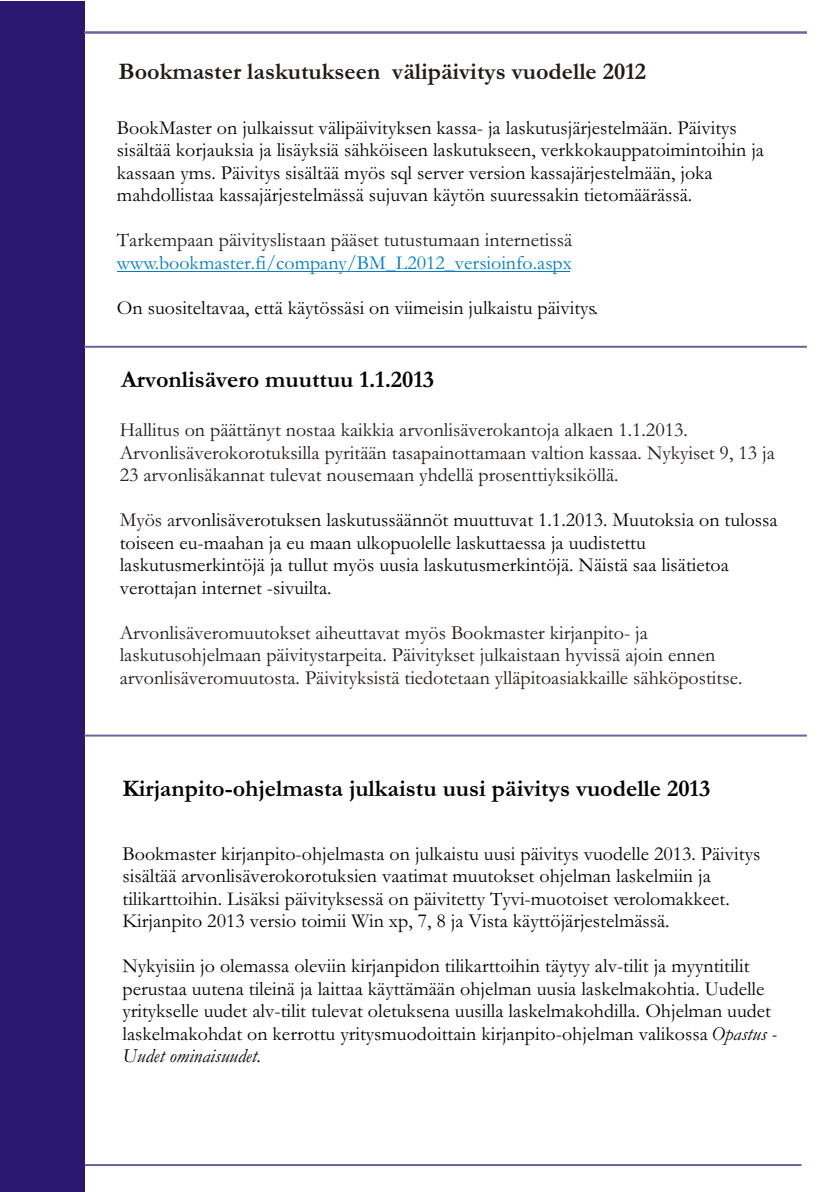
<style>
.page{position:relative;width:840px;height:1192px;background:#fff}
.page>*{position:absolute;margin:0;border:0;box-sizing:border-box;transform-origin:0 0}
.t1{font:700 24px "Garamond";color:#000}
.t2{font:700 24px "Garamond";color:#1f1a17}
.t3{font:20px/22.4px "Garamond";color:#000}
.t4{font:20px/22.4px "Garamond";color:#1f1a17}
.t5{font:20px "Garamond";color:#007dc2}
.s1{color:#1f1a17}
.s2{font-style:italic}
</style>
<div class="page">
<div style="left:0;top:1px;width:85px;height:1191px;background:#291770"></div>
<hr style="left:85px;top:1164px;width:717px;height:2px;background:#6e619e">
<hr style="left:84px;top:32px;width:723px;height:2px;background:#6e619e">
<hr style="left:84px;top:346px;width:723px;height:2px;background:#6e619e">
<hr style="left:117px;top:271px;width:453px;height:1px;background:#007dc2">
<hr style="left:84px;top:735px;width:723px;height:2px;background:#6e619e">
<p class="t2" style="left:119px;top:64px;width:529px">Bookmaster laskutukseen välipäivitys vuodelle 2012</p>
<p class="t3" style="left:117px;top:119px;width:649px">BookMaster on julkaissut välipäivityksen kassa- ja laskutusjärjestelmään. Päivitys sisältää korjauksia ja lisäyksiä sähköiseen laskutukseen, verkkokauppatoimintoihin ja kassaan yms. Päivitys sisältää myös sql server version kassajärjestelmään, joka mahdollistaa kassajärjestelmässä sujuvan käytön suuressakin tietomäärässä.</p>
<p class="t4" style="left:117px;top:231px;width:457px">Tarkempaan päivityslistaan pääset tutustumaan internetissä</p>
<p class="t5" style="left:117px;top:256px;width:457px">www.bookmaster.fi/company/BM_L2012_versioinfo.aspx</p>
<p class="t3" style="left:117px;top:299px;width:483px">On suositeltavaa, että käytössäsi on viimeisin julkaistu päivitys.</p>
<p class="t1" style="left:121px;top:372px;width:315px">Arvonlisävero muuttuu 1.1.2013</p>
<p class="t4" style="left:120px;top:421px;width:657px">Hallitus on päättänyt nostaa kaikkia arvonlisäverokantoja alkaen 1.1.2013.<br>Arvonlisäverokorotuksilla pyritään tasapainottamaan valtion kassaa. Nykyiset 9, 13 ja<br>23 arvonlisäkannat tulevat nousemaan yhdellä prosenttiyksiköllä.</p>
<p class="t3" style="left:120px;top:511px;width:660px"><span class="s1">Myös a</span>rvonlisäverotuksen laskutussäännöt muuttuvat 1.1.2013. Muutoksia on tulossa</p>
<p class="t3" style="left:120px;top:534px;width:611px">toiseen eu-maahan ja eu maan ulkopuolelle laskuttaessa ja uudistettu laskutusmerkintöjä ja tullut myös uusia laskutusmerkintöjä. Näistä saa lisätietoa verottajan internet -sivuilta.</p>
<p class="t4" style="left:120px;top:624px;width:624px">Arvonlisäveromuutokset aiheuttavat myös Bookmaster kirjanpito- ja laskutusohjelmaan päivitystarpeita. Päivitykset julkaistaan hyvissä ajoin ennen arvonlisäveromuutosta. Päivityksistä tiedotetaan ylläpitoasiakkaille sähköpostitse.</p>
<p class="t1" style="left:122px;top:781px;width:589px">Kirjanpito-ohjelmasta julkaistu uusi päivitys vuodelle 2013</p>
<p class="t3" style="left:123px;top:845px;width:639px">Bookmaster kirjanpito-ohjelmasta on julkaistu uusi päivitys vuodelle 2013. Päivitys sisältää arvonlisäverokorotuksien vaatimat muutokset ohjelman laskelmiin ja tilikarttoihin. Lisäksi päivityksessä on päivitetty Tyvi-muotoiset verolomakkeet.<br>Kirjanpito 2013 versio toimii Win xp, 7, 8 ja Vista käyttöjärjestelmässä.</p>
<p class="t3" style="left:123px;top:957px;width:656px">Nykyisiin jo olemassa oleviin kirjanpidon tilikarttoihin täytyy alv-tilit ja myyntitilit perustaa uutena tileinä ja laittaa käyttämään ohjelman uusia laskelmakohtia. Uudelle yritykselle uudet alv-tilit tulevat oletuksena uusilla laskelmakohdilla. Ohjelman uudet laskelmakohdat on kerrottu yritysmuodoittain kirjanpito-ohjelman valikossa <span class="s2">Opastus - Uudet ominaisuudet.</span></p>
</div>
